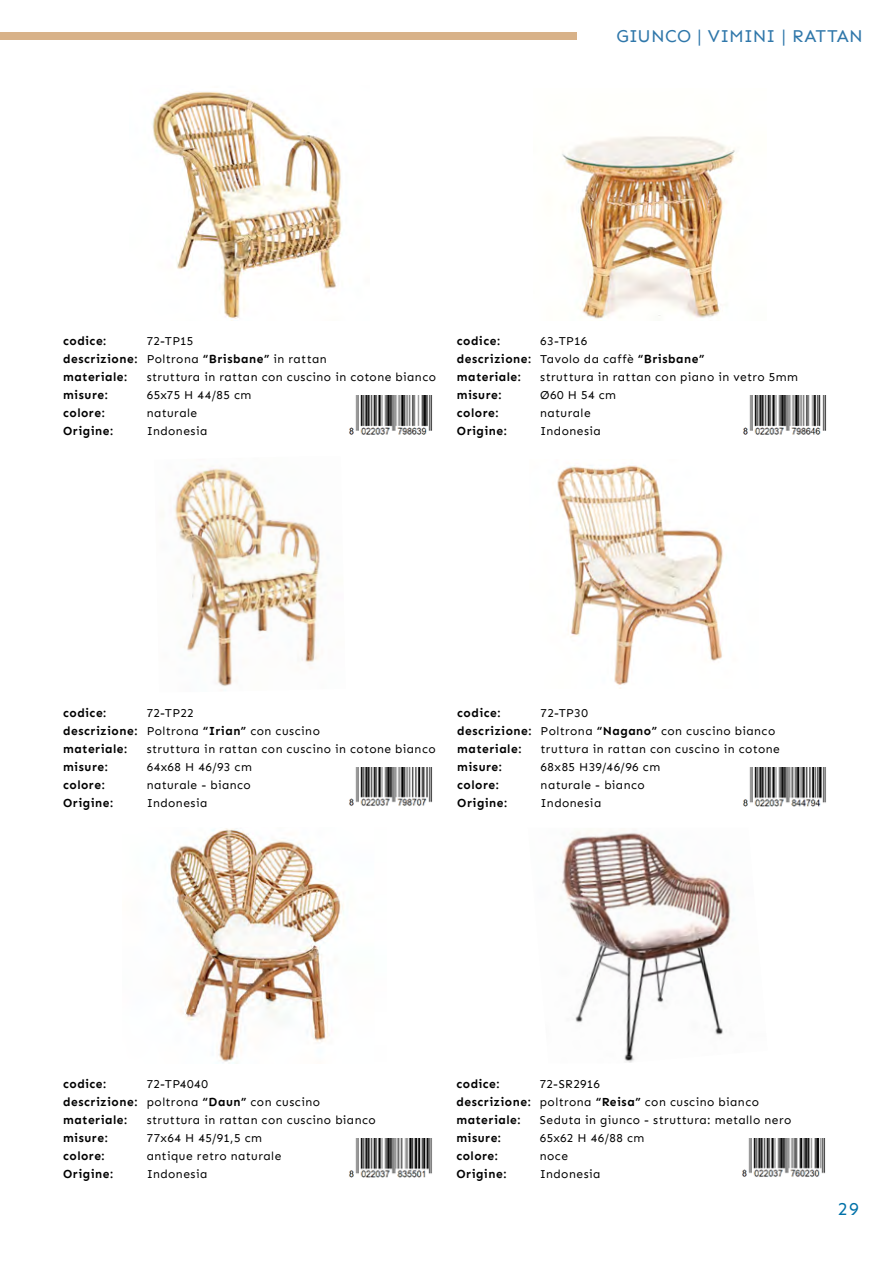
<style>
.page{position:relative;width:893px;height:1263px;background:#fff}
.page>*{position:absolute;margin:0;border:0;box-sizing:border-box;transform-origin:0 0}
.t1{font:18px "Sen";color:#2f77aa}
.t2{font:18px "Sen";color:#0071a8}
.t3{font:12px/18px "Sen";letter-spacing:.04em;color:#000}
.t4{font:700 12px/18px "Sen";letter-spacing:.045em;color:#000}
.s1{font-weight:700}
</style>
<div class="page">
<div style="left:0;top:32px;width:576px;height:7px;background:#d8b289"></div>
<img style="left:556px;top:465px;width:167px;height:224px">
<img style="left:562px;top:136px;width:173px;height:183px">
<img style="left:152px;top:92px;width:190px;height:229px">
<img style="left:174px;top:465px;width:146px;height:222px">
<img style="left:743px;top:396px;width:84px;height:39px">
<img style="left:349px;top:396px;width:84px;height:39px">
<img style="left:349px;top:767px;width:84px;height:39px">
<img style="left:349px;top:1138px;width:83px;height:40px">
<img style="left:743px;top:767px;width:83px;height:39px">
<img style="left:742px;top:1138px;width:84px;height:39px">
<img style="left:561px;top:832px;width:174px;height:231px">
<img style="left:170px;top:828px;width:174px;height:234px">
<h1 class="t1" style="left:616px;top:25px;width:248px">GIUNCO | VIMINI | RATTAN</h1>
<p class="t4" style="left:63px;top:332px;width:76px">codice: descrizione: materiale: misure: colore:<br>Origine:</p>
<p class="t3" style="left:147px;top:332px;width:291px">72-TP15<br>Poltrona <span class="s1">“Brisbane”</span> in rattan<br>struttura in rattan con cuscino in cotone bianco<br>65x75 H 44/85 cm<br>naturale<br>Indonesia</p>
<p class="t4" style="left:457px;top:332px;width:76px">codice: descrizione: materiale: misure: colore:<br>Origine:</p>
<p class="t3" style="left:540px;top:332px;width:259px">63-TP16<br>Tavolo da caffè <span class="s1">“Brisbane”<br></span>struttura in rattan con piano in vetro 5mm<br>Ø60 H 54 cm<br>naturale<br>Indonesia</p>
<p class="t4" style="left:63px;top:704px;width:76px">codice: descrizione: materiale: misure: colore:<br>Origine:</p>
<p class="t4" style="left:457px;top:704px;width:76px">codice: descrizione: materiale: misure: colore:<br>Origine:</p>
<p class="t3" style="left:147px;top:703px;width:290px">72-TP22<br>Poltrona <span class="s1">“Irian”</span> con cuscino<br>struttura in rattan con cuscino in cotone bianco<br>64x68 H 46/93 cm<br>naturale - bianco<br>Indonesia</p>
<p class="t3" style="left:541px;top:703px;width:241px">72-TP30<br>Poltrona <span class="s1">“Nagano”</span> con cuscino bianco truttura in rattan con cuscino in cotone<br>68x85 H39/46/96 cm<br>naturale - bianco<br>Indonesia</p>
<p class="t4" style="left:63px;top:1075px;width:76px">codice: descrizione: materiale: misure: colore:<br>Origine:</p>
<p class="t4" style="left:456px;top:1075px;width:76px">codice: descrizione: materiale: misure: colore:<br>Origine:</p>
<p class="t3" style="left:147px;top:1075px;width:231px">72-TP4040<br>poltrona <span class="s1">“Daun”</span> con cuscino struttura in rattan con cuscino bianco<br>77x64 H 45/91,5 cm<br>antique retro naturale<br>Indonesia</p>
<p class="t3" style="left:540px;top:1075px;width:253px">72-SR2916<br>poltrona <span class="s1">“Reisa”</span> con cuscino bianco<br>Seduta in giunco - struttura: metallo nero<br>65x62 H 46/88 cm<br>noce<br>Indonesia</p>
<h1 class="t2" style="left:838px;top:1198px;width:22px">29</h1>
</div>
